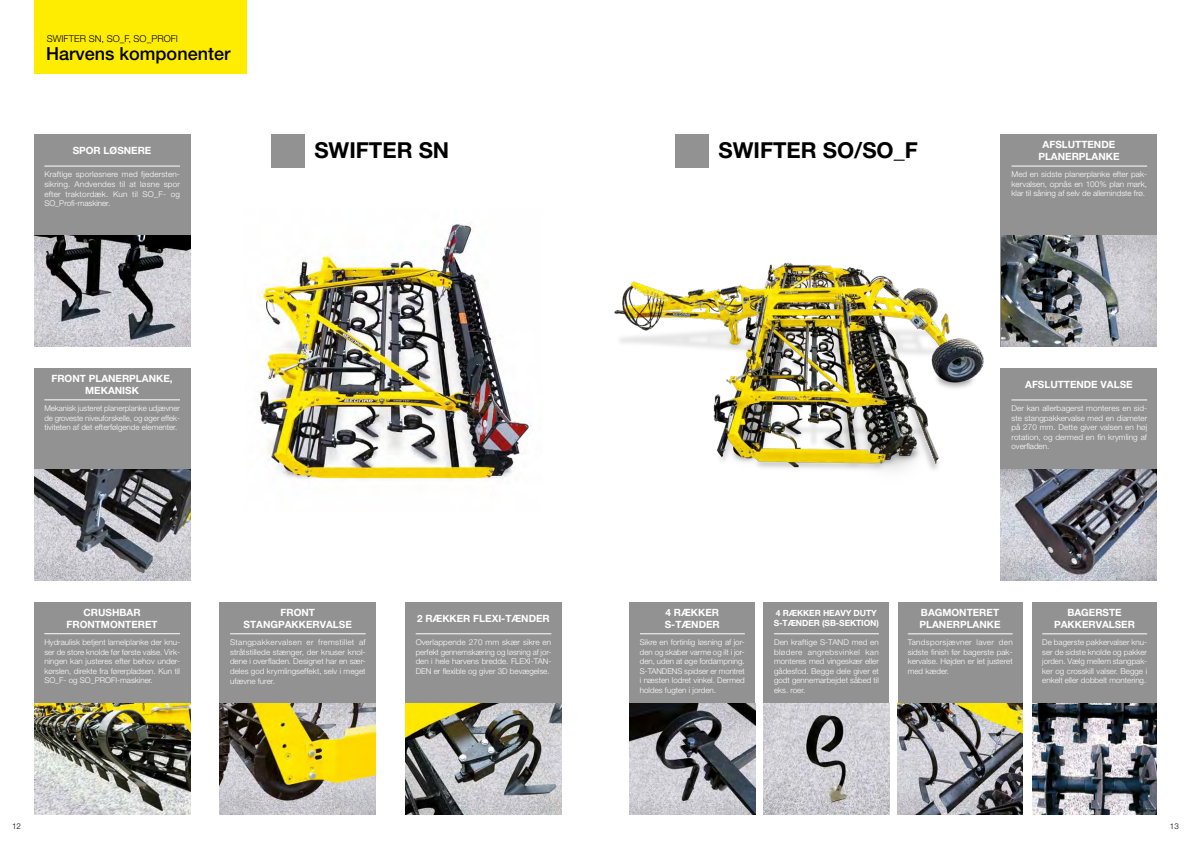
<style>
.page{position:relative;width:1191px;height:842px;background:#fff}
.page>*{position:absolute;margin:0;border:0;box-sizing:border-box;transform-origin:0 0}
.t1{font:700 22px "Helvetica Neue LT Pro";color:#000}
.t2{font:500 18px "Helvetica Neue LT Pro";color:#000}
.t3{font:700 10px/12px "Helvetica Neue LT Pro";color:#fff;text-align:center}
.t4{font:300 9.5px "Helvetica Neue LT Pro";color:#000}
.t5{font:700 8.5px/10.2px "Helvetica Neue LT Pro";letter-spacing:-.01em;color:#fff}
.t6{font:300 8px/9.6px "Helvetica Neue LT Pro";color:#fff;text-align:justify}
.t7{font:300 8px "Helvetica Neue LT Pro";color:#000}
</style>
<div class="page">
<img style="left:614px;top:262px;width:370px;height:209px">
<img style="left:257px;top:221px;width:274px;height:266px">
<div style="left:34px;top:0;width:213px;height:74px;background:#ffed00"></div>
<div style="left:34px;top:134px;width:156px;height:213px;background:#929292"></div>
<img style="left:34px;top:236px;width:156px;height:111px">
<div style="left:763px;top:602px;width:126px;height:212px;background:#929292"></div>
<img style="left:763px;top:704px;width:126px;height:110px">
<div style="left:220px;top:602px;width:156px;height:212px;background:#929292"></div>
<img style="left:220px;top:704px;width:156px;height:110px">
<div style="left:1032px;top:602px;width:125px;height:212px;background:#929292"></div>
<img style="left:1032px;top:704px;width:125px;height:110px">
<div style="left:405px;top:602px;width:156px;height:212px;background:#929292"></div>
<img style="left:405px;top:704px;width:156px;height:110px">
<div style="left:629px;top:602px;width:126px;height:212px;background:#929292"></div>
<img style="left:629px;top:704px;width:126px;height:110px">
<div style="left:1000px;top:134px;width:157px;height:213px;background:#929292"></div>
<img style="left:1001px;top:236px;width:156px;height:111px">
<div style="left:897px;top:602px;width:125px;height:212px;background:#929292"></div>
<img style="left:897px;top:704px;width:125px;height:110px">
<div style="left:34px;top:368px;width:156px;height:212px;background:#929292"></div>
<img style="left:34px;top:470px;width:156px;height:110px">
<div style="left:34px;top:602px;width:156px;height:212px;background:#929292"></div>
<img style="left:34px;top:704px;width:156px;height:110px">
<div style="left:1000px;top:368px;width:157px;height:212px;background:#929292"></div>
<img style="left:1000px;top:470px;width:157px;height:110px">
<hr style="left:44px;top:166px;width:136px;height:1px;background:#fff">
<hr style="left:44px;top:399px;width:136px;height:1px;background:#fff">
<hr style="left:774px;top:633px;width:105px;height:1px;background:#fff">
<hr style="left:230px;top:633px;width:136px;height:1px;background:#fff">
<hr style="left:1042px;top:633px;width:105px;height:1px;background:#fff">
<hr style="left:416px;top:633px;width:135px;height:1px;background:#fff">
<hr style="left:640px;top:633px;width:105px;height:1px;background:#fff">
<hr style="left:1011px;top:166px;width:136px;height:1px;background:#fff">
<hr style="left:907px;top:633px;width:105px;height:1px;background:#fff">
<hr style="left:44px;top:633px;width:136px;height:1px;background:#fff">
<hr style="left:1011px;top:400px;width:136px;height:1px;background:#fff">
<div style="left:271px;top:134px;width:33px;height:34px;background:#929292"></div>
<div style="left:675px;top:134px;width:33px;height:34px;background:#929292"></div>
<p class="t4" style="left:47px;top:32px;width:133px">SWIFTER SN, SO_F, SO_PROFI</p>
<p class="t2" style="left:46px;top:43px;width:186px">Harvens komponenter</p>
<p class="t3" style="left:73px;top:144px;width:80px">SPOR LØSNERE</p>
<p class="t3" style="left:1038px;top:138px;width:83px">AFSLUTTENDE<br>PLANERPLANKE</p>
<p class="t6" style="left:1011px;top:169px;width:137px">Med en sidste planerplanke efter pak&shy;kervalsen, opnås en 100% plan mark, klar til såning af selv de allemindste frø.</p>
<p class="t1" style="left:314px;top:137px;width:136px">SWIFTER SN</p>
<p class="t1" style="left:718px;top:137px;width:201px">SWIFTER SO/SO_F</p>
<p class="t6" style="left:44px;top:170px;width:137px">Kraftige sporløsnere med fjedersten&shy;sikring. Andvendes til at løsne spor efter traktordæk. Kun til SO_F- og SO_Profi-maskiner.</p>
<p class="t3" style="left:51px;top:372px;width:123px">FRONT PLANERPLANKE,<br>MEKANISK</p>
<p class="t3" style="left:1025px;top:378px;width:109px">AFSLUTTENDE VALSE</p>
<p class="t6" style="left:44px;top:403px;width:137px">Mekanisk justeret planerplanke udjævner de groveste niveuforskelle, og øger effek&shy;tiviteten af det efterfølgende elementer.</p>
<p class="t6" style="left:1011px;top:403px;width:137px">Der kan allerbagerst monteres en sid&shy;ste stangpakkervalse med en diameter på 270 mm. Dette giver valsen en høj rotation, og dermed en fin krymling af overfladen.</p>
<p class="t3" style="left:84px;top:606px;width:59px">CRUSHBAR</p>
<p class="t3" style="left:66px;top:618px;width:93px">FRONTMONTERET</p>
<p class="t6" style="left:44px;top:637px;width:137px">Hydraulisk betjent lamelplanke der knu&shy;ser de store knolde før første valse. Virk&shy;ningen kan justeres efter behov under&shy;kørslen, direkte fra førerpladsen. Kun til SO_F- og SO_PROFI-maskiner.</p>
<p class="t3" style="left:280px;top:606px;width:36px">FRONT</p>
<p class="t3" style="left:244px;top:618px;width:110px">STANGPAKKERVALSE</p>
<p class="t3" style="left:417px;top:612px;width:134px">2 RÆKKER FLEXI-TÆNDER</p>
<p class="t3" style="left:665px;top:606px;width:55px">4 RÆKKER</p>
<p class="t3" style="left:665px;top:618px;width:56px">S-TÆNDER</p>
<p class="t5" style="left:773px;top:608px;width:107px">4 RÆKKER HEAVY DUTY<br>S-TÆNDER (SB-SEKTION)</p>
<p class="t3" style="left:919px;top:606px;width:83px;text-align:left">BAGMONTERET<br>PLANERPLANKE</p>
<p class="t3" style="left:1054px;top:606px;width:82px">BAGERSTE<br>PAKKERVALSER</p>
<p class="t6" style="left:416px;top:637px;width:137px">Overlappende 270 mm skær sikre en perfekt gennemskæring og løsning af jor&shy;den i hele harvens bredde. FLEXI-TAN-DEN er flexible og giver 3D bevægelse.</p>
<p class="t6" style="left:640px;top:637px;width:106px">Sikre en fortinlig løsning af jor&shy;den og skaber varme og ilt i jor&shy;den, uden at øge fordampning.<br>S-TANDENS spidser er montret i næsten lodret vinkel. Dermed holdes fugten i jorden.</p>
<p class="t6" style="left:774px;top:637px;width:106px">Den kraftige S-TAND med en blødere angrebsvinkel kan monteres med vingeskær eller gådesfod. Begge dele giver et godt gennemarbejdet såbed til eks. roer.</p>
<p class="t6" style="left:230px;top:637px;width:137px">Stangpakkervalsen er fremstillet af stråtstillede stænger, der knuser knol&shy;dene i overfladen. Designet har en sær&shy;deles god krymlingseffekt, selv i meget ufævne furer.</p>
<p class="t6" style="left:1042px;top:637px;width:106px">De bagerste pakkervalser knu&shy;ser de sidste knolde og pakker jorden. Vælg mellem stangpak&shy;ker og crosskill valser. Begge i enkelt eller dobbelt montering.</p>
<p class="t6" style="left:907px;top:637px;width:106px">Tandsporsjævner laver den sidste finish før bagerste pak&shy;kervalse. Højden er let justeret med kæder.</p>
<p class="t7" style="left:12px;top:821px;width:10px">12</p>
<p class="t7" style="left:1170px;top:821px;width:10px">13</p>
</div>
